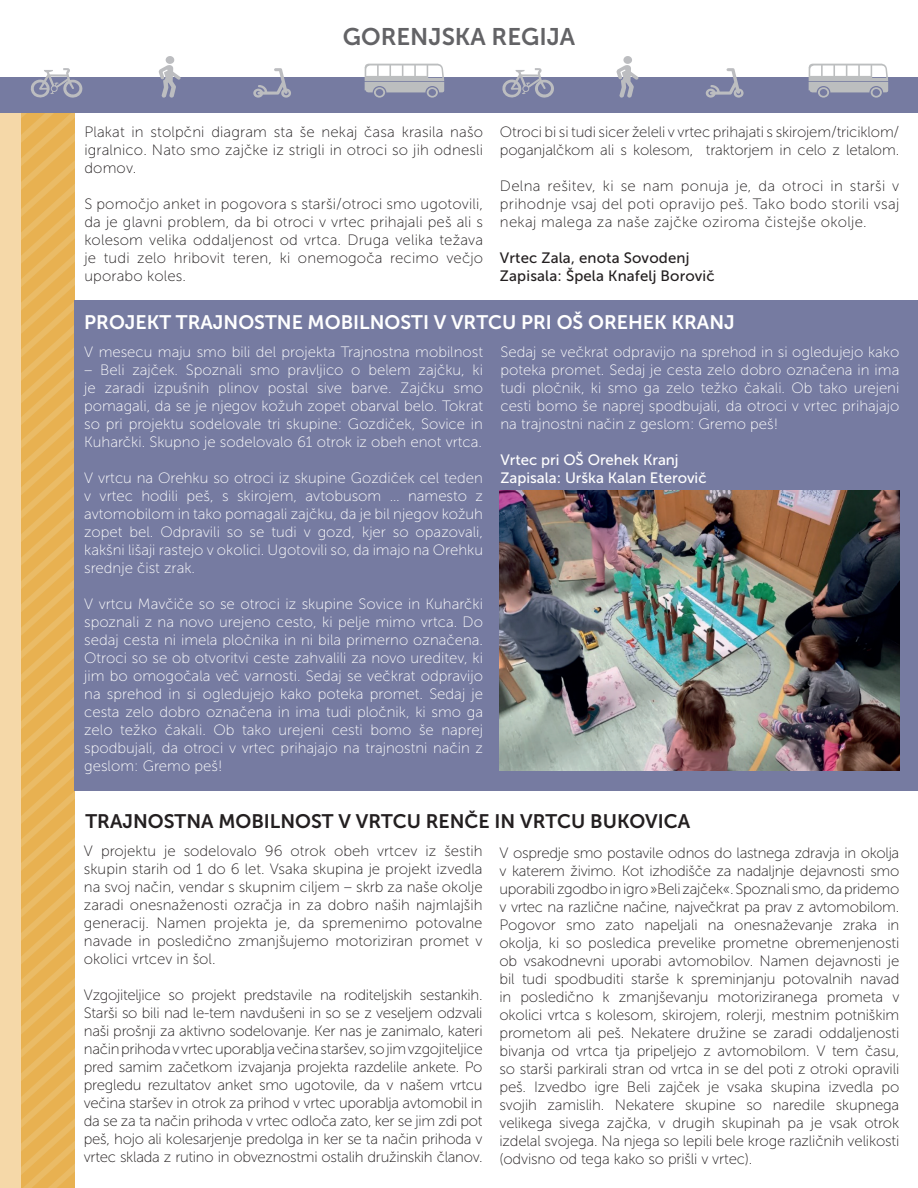
<style>
.page{position:relative;width:918px;height:1188px;background:#fff}
.page>*{position:absolute;margin:0;border:0;box-sizing:border-box;transform-origin:0 0}
.t1{font:24px "Museo Sans 700";color:#636366}
.t2{font:19.5px "Museo Sans 700";color:#fff}
.t3{font:19.5px "Museo Sans 700";color:#231f20}
.t4{font:15px/18px "Museo Sans 100";letter-spacing:-.01em;color:#231f20;text-align:justify}
.t5{font:15px/18px "Museo Sans 100";color:#fff;text-align:justify}
.t6{font:15px/18px "Museo Sans 500";letter-spacing:.01em;color:#231f20}
.t7{font:15px/18px "Museo Sans 500";color:#fff}
</style>
<div class="page">
<div style="left:0;top:78px;width:21px;height:1110px;background:#f5d8a8"></div>
<div style="left:0;top:78px;width:918px;height:35px;background:#767ba1"></div>
<svg style="left:501px;top:68px;width:54px;height:30px"></svg>
<svg style="left:616px;top:56px;width:22px;height:42px"></svg>
<svg style="left:706px;top:68px;width:38px;height:30px"></svg>
<svg style="left:808px;top:63px;width:81px;height:35px"></svg>
<svg style="left:10px;top:68px;width:92px;height:1120px"></svg>
<svg style="left:158px;top:56px;width:23px;height:42px"></svg>
<svg style="left:253px;top:68px;width:38px;height:30px"></svg>
<svg style="left:364px;top:63px;width:81px;height:35px"></svg>
<div style="left:75px;top:301px;width:843px;height:490px;background:#767ba1"></div>
<img style="left:500px;top:490px;width:399px;height:281px">
<h1 class="t1" style="left:343px;top:23px;width:234px">GORENJSKA REGIJA</h1>
<p class="t4" style="left:84px;top:123px;width:400px">Plakat in stolpčni diagram sta še nekaj časa krasila našo igralnico. Nato smo zajčke iz strigli in otroci so jih odnesli domov.</p>
<p class="t4" style="left:84px;top:195px;width:400px">S pomočjo anket in pogovora s starši/otroci smo ugotovili, da je glavni problem, da bi otroci v vrtec prihajali peš ali s kolesom velika oddaljenost od vrtca. Druga velika težava je tudi zelo hribovit teren, ki onemogoča recimo večjo uporabo koles.</p>
<p class="t4" style="left:500px;top:123px;width:401px">Otroci bi si tudi sicer želeli v vrtec prihajati s skirojem/triciklom/ poganjalčkom ali s kolesom, traktorjem in celo z letalom.</p>
<p class="t4" style="left:500px;top:177px;width:401px">Delna rešitev, ki se nam ponuja je, da otroci in starši v prihodnje vsaj del poti opravijo peš. Tako bodo storili vsaj nekaj malega za naše zajčke oziroma čistejše okolje.</p>
<p class="t6" style="left:500px;top:248px;width:216px">Vrtec Zala, enota Sovodenj<br>Zapisala: Špela Knafelj Borovič</p>
<h2 class="t2" style="left:84px;top:311px;width:652px">PROJEKT TRAJNOSTNE MOBILNOSTI V VRTCU PRI OŠ OREHEK KRANJ</h2>
<p class="t5" style="left:84px;top:343px;width:400px">V mesecu maju smo bili del projekta Trajnostna mobilnost</p>
<p class="t5" style="left:84px;top:361px;width:400px">– Beli zajček. Spoznali smo pravljico o belem zajčku, ki je zaradi izpušnih plinov postal sive barve. Zajčku smo pomagali, da se je njegov kožuh zopet obarval belo. Tokrat so pri projektu sodelovale tri skupine: Gozdiček, Sovice in Kuharčki. Skupno je sodelovalo 61 otrok iz obeh enot vrtca.</p>
<p class="t5" style="left:84px;top:469px;width:400px">V vrtcu na Orehku so otroci iz skupine Gozdiček cel teden v vrtec hodili peš, s skirojem, avtobusom … namesto z avtomobilom in tako pomagali zajčku, da je bil njegov kožuh zopet bel. Odpravili so se tudi v gozd, kjer so opazovali, kakšni lišaji rastejo v okolici. Ugotovili so, da imajo na Orehku srednje čist zrak.</p>
<p class="t5" style="left:84px;top:595px;width:400px">V vrtcu Mavčiče so se otroci iz skupine Sovice in Kuharčki spoznali z na novo urejeno cesto, ki pelje mimo vrtca. Do sedaj cesta ni imela pločnika in ni bila primerno označena.<br>Otroci so se ob otvoritvi ceste zahvalili za novo ureditev, ki jim bo omogočala več varnosti. Sedaj se večkrat odpravijo na sprehod in si ogledujejo kako poteka promet. Sedaj je cesta zelo dobro označena in ima tudi pločnik, ki smo ga zelo težko čakali. Ob tako urejeni cesti bomo še naprej spodbujali, da otroci v vrtec prihajajo na trajnostni način z geslom: Gremo peš!</p>
<p class="t5" style="left:500px;top:343px;width:400px">Sedaj se večkrat odpravijo na sprehod in si ogledujejo kako poteka promet. Sedaj je cesta zelo dobro označena in ima tudi pločnik, ki smo ga zelo težko čakali. Ob tako urejeni cesti bomo še naprej spodbujali, da otroci v vrtec prihajajo na trajnostni način z geslom: Gremo peš!</p>
<p class="t7" style="left:500px;top:451px;width:208px">Vrtec pri OŠ Orehek Kranj<br>Zapisala: Urška Kalan Eterovič</p>
<h2 class="t3" style="left:85px;top:810px;width:606px">TRAJNOSTNA MOBILNOST V VRTCU RENČE IN VRTCU BUKOVICA</h2>
<p class="t4" style="left:84px;top:842px;width:400px">V projektu je sodelovalo 96 otrok obeh vrtcev iz šestih skupin starih od 1 do 6 let. Vsaka skupina je projekt izvedla na svoj način, vendar s skupnim ciljem – skrb za naše okolje zaradi onesnaženosti ozračja in za dobro naših najmlajših generacij. Namen projekta je, da spremenimo potovalne navade in posledično zmanjšujemo motoriziran promet v okolici vrtcev in šol.</p>
<p class="t4" style="left:84px;top:986px;width:400px">Vzgojiteljice so projekt predstavile na roditeljskih sestankih.<br>Starši so bili nad le-tem navdušeni in so se z veseljem odzvali naši prošnji za aktivno sodelovanje. Ker nas je zanimalo, kateri način prihoda v vrtec uporablja večina staršev, so jim vzgojiteljice pred samim začetkom izvajanja projekta razdelile ankete. Po pregledu rezultatov anket smo ugotovile, da v našem vrtcu večina staršev in otrok za prihod v vrtec uporablja avtomobil in da se za ta način prihoda v vrtec odloča zato, ker se jim zdi pot peš, hojo ali kolesarjenje predolga in ker se ta način prihoda v vrtec sklada z rutino in obveznostmi ostalih družinskih članov.</p>
<p class="t4" style="left:499px;top:844px;width:401px">V ospredje smo postavile odnos do lastnega zdravja in okolja v katerem živimo. Kot izhodišče za nadaljnje dejavnosti smo uporabili zgodbo in igro »Beli zajček«. Spoznali smo, da pridemo v vrtec na različne načine, največkrat pa prav z avtomobilom.<br>Pogovor smo zato napeljali na onesnaževanje zraka in okolja, ki so posledica prevelike prometne obremenjenosti ob vsakodnevni uporabi avtomobilov. Namen dejavnosti je bil tudi spodbuditi starše k spreminjanju potovalnih navad in posledično k zmanjševanju motoriziranega prometa v okolici vrtca s kolesom, skirojem, rolerji, mestnim potniškim prometom ali peš. Nekatere družine se zaradi oddaljenosti bivanja od vrtca tja pripeljejo z avtomobilom. V tem času, so starši parkirali stran od vrtca in se del poti z otroki opravili peš. Izvedbo igre Beli zajček je vsaka skupina izvedla po svojih zamislih. Nekatere skupine so naredile skupnega velikega sivega zajčka, v drugih skupinah pa je vsak otrok izdelal svojega. Na njega so lepili bele kroge različnih velikosti (odvisno od tega kako so prišli v vrtec).</p>
</div>
